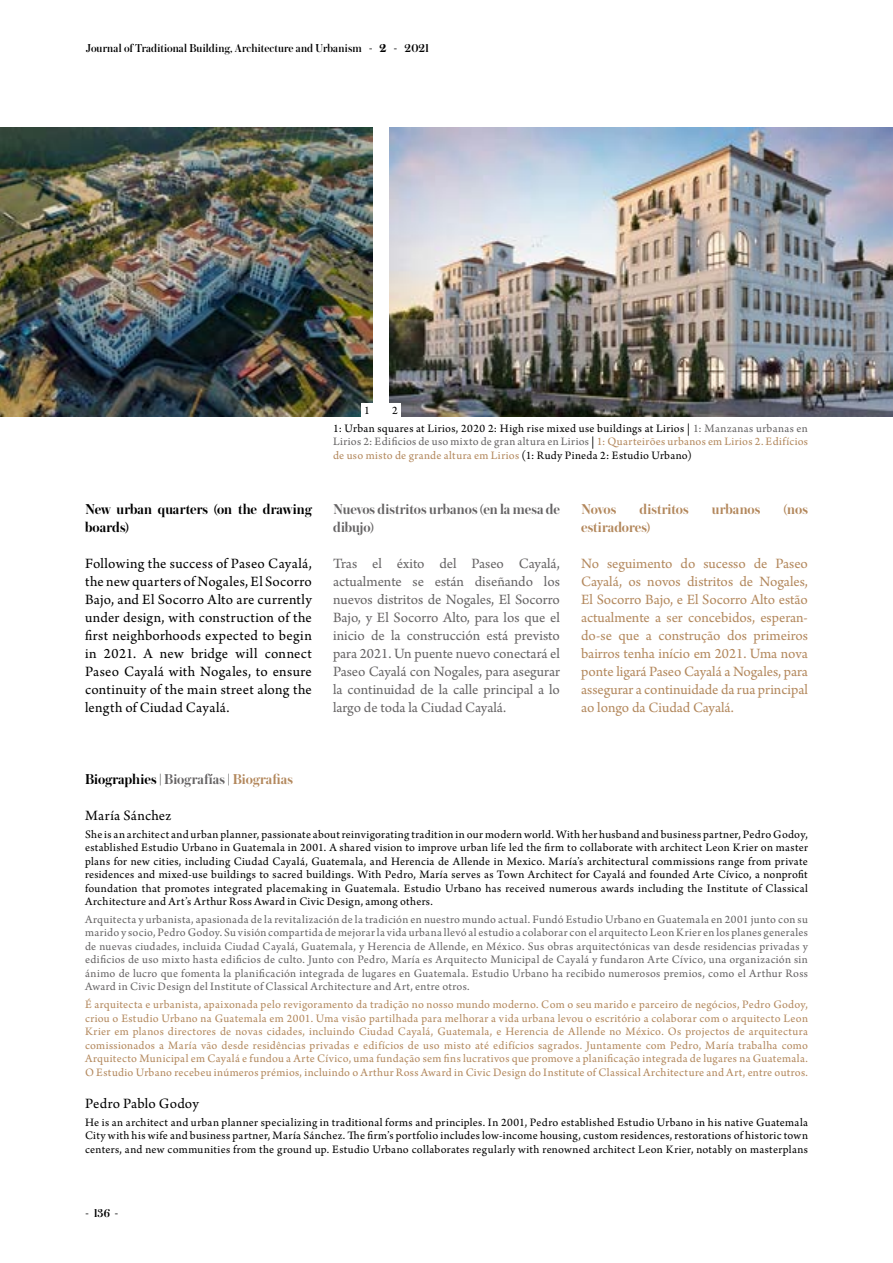
<style>
.page{position:relative;width:893px;height:1263px;background:#fff}
.page>*{position:absolute;margin:0;border:0;box-sizing:border-box;transform-origin:0 0}
.t1{font:15px/18px "Arno Pro";letter-spacing:.015em;color:#000;text-align:justify}
.t2{font:15px/18px "Arno Pro";color:#b3885d;text-align:justify}
.t3{font:15px/18px "Arno Pro";color:#666465;text-align:justify}
.t4{font:600 15px/18px "Austin";letter-spacing:.005em;color:#000}
.t5{font:600 15px/18px "Austin";color:#666465}
.t6{font:600 15px "Austin";letter-spacing:.005em;color:#b3885d}
.t7{font:12px/13.5px "Arno Pro";letter-spacing:.03em;color:#000;text-align:justify}
.t8{font:12px/13.5px "Arno Pro";letter-spacing:.03em;color:#b3885d;text-align:justify}
.t9{font:12px/13.5px "Arno Pro";letter-spacing:.03em;color:#666465;text-align:justify}
.t10{font:500 12px "Austin";letter-spacing:.01em;color:#000}
.s1{font-weight:700}
.s2{color:#666465}
.s3{color:#b3885d}
</style>
<div class="page">
<img style="left:0;top:128px;width:373px;height:289px">
<img style="left:389px;top:128px;width:504px;height:289px">
<div style="left:361px;top:403px;width:12px;height:14px;background:#fff"></div>
<div style="left:389px;top:403px;width:12px;height:14px;background:#fff"></div>
<p class="t10" style="left:86px;top:40px;width:345px">Journal of Traditional Building, Architecture and Urbanism - <span class="s1">2</span> - 2021</p>
<p class="t7" style="left:364px;top:404px;width:7px">1</p>
<p class="t7" style="left:392px;top:404px;width:7px">2</p>
<p class="t4" style="left:85px;top:499px;width:228px">New urban quarters (on the drawing boards)</p>
<p class="t1" style="left:85px;top:555px;width:228px">Following the success of Paseo Cayalá, the new quarters of Nogales, El Socorro Bajo, and El Socorro Alto are currently under design, with construction of the first neighborhoods expected to begin in 2021. A new bridge will connect Paseo Cayalá with Nogales, to ensure continuity of the main street along the length of Ciudad Cayalá.</p>
<p class="t7" style="left:333px;top:422px;width:476px">1: Urban squares at Lirios, 2020 2: High rise mixed use buildings at Lirios | <span class="s2">1: Manzanas urbanas en Lirios 2: Edificios de uso mixto de gran altura en Lirios</span> | <span class="s3">1: Quarteirões urbanos em Lirios 2. Edifícios de uso misto de grande altura em Lirios</span> (1: Rudy Pineda 2: Estudio Urbano)</p>
<p class="t5" style="left:333px;top:499px;width:228px">Nuevos distritos urbanos (en la mesa de dibujo)</p>
<p class="t3" style="left:333px;top:555px;width:228px">Tras el éxito del Paseo Cayalá, actualmente se están diseñando los nuevos distritos de Nogales, El Socorro Bajo, y El Socorro Alto, para los que el inicio de la construcción está previsto para 2021. Un puente nuevo conectará el Paseo Cayalá con Nogales, para asegurar la continuidad de la calle principal a lo largo de toda la Ciudad Cayalá.</p>
<p class="t6" style="left:581px;top:498px;width:37px">Novos</p>
<p class="t6" style="left:639px;top:498px;width:51px">distritos</p>
<p class="t6" style="left:712px;top:498px;width:50px">urbanos</p>
<p class="t6" style="left:783px;top:498px;width:26px">(nos</p>
<p class="t6" style="left:581px;top:516px;width:71px">estiradores)</p>
<p class="t2" style="left:581px;top:555px;width:228px">No seguimento do sucesso de Paseo Cayalá, os novos distritos de Nogales, El Socorro Bajo, e El Socorro Alto estão actualmente a ser concebidos, esperan&shy;do-se que a construção dos primeiros bairros tenha início em 2021. Uma nova ponte ligará Paseo Cayalá a Nogales, para assegurar a continuidade da rua principal ao longo da Ciudad Cayalá.</p>
<p class="t4" style="left:85px;top:769px;width:209px">Biographies | <span class="s2">Biografías</span> | <span class="s3">Biografias</span></p>
<p class="t1" style="left:85px;top:807px;width:88px">María Sánchez</p>
<p class="t7" style="left:85px;top:828px;width:724px">She is an architect and urban planner, passionate about reinvigorating tradition in our modern world. With her husband and business partner, Pedro Godoy, established Estudio Urbano in Guatemala in 2001. A shared vision to improve urban life led the firm to collaborate with architect Leon Krier on master plans for new cities, including Ciudad Cayalá, Guatemala, and Herencia de Allende in Mexico. María’s architectural commissions range from private residences and mixed-use buildings to sacred buildings. With Pedro, María serves as Town Architect for Cayalá and founded Arte Cívico, a nonprofit foundation that promotes integrated placemaking in Guatemala. Estudio Urbano has received numerous awards including the Institute of Classical Architecture and Art’s Arthur Ross Award in Civic Design, among others.</p>
<p class="t9" style="left:85px;top:913px;width:724px">Arquitecta y urbanista, apasionada de la revitalización de la tradición en nuestro mundo actual. Fundó Estudio Urbano en Guatemala en 2001 junto con su marido y socio, Pedro Godoy. Su visión compartida de mejorar la vida urbana llevó al estudio a colaborar con el arquitecto Leon Krier en los planes generales de nuevas ciudades, incluida Ciudad Cayalá, Guatemala, y Herencia de Allende, en México. Sus obras arquitectónicas van desde residencias privadas y edificios de uso mixto hasta edificios de culto. Junto con Pedro, María es Arquitecto Municipal de Cayalá y fundaron Arte Cívico, una organización sin ánimo de lucro que fomenta la planificación integrada de lugares en Guatemala. Estudio Urbano ha recibido numerosos premios, como el Arthur Ross Award in Civic Design del Institute of Classical Architecture and Art, entre otros.</p>
<p class="t8" style="left:85px;top:998px;width:724px">É arquitecta e urbanista, apaixonada pelo revigoramento da tradição no nosso mundo moderno. Com o seu marido e parceiro de negócios, Pedro Godoy, criou o Estudio Urbano na Guatemala em 2001. Uma visão partilhada para melhorar a vida urbana levou o escritório a colaborar com o arquitecto Leon Krier em planos directores de novas cidades, incluindo Ciudad Cayalá, Guatemala, e Herencia de Allende no México. Os projectos de arquitectura comissionados a María vão desde residências privadas e edifícios de uso misto até edifícios sagrados. Juntamente com Pedro, María trabalha como Arquitecto Municipal em Cayalá e fundou a Arte Cívico, uma fundação sem fins lucrativos que promove a planificação integrada de lugares na Guatemala.<br>O Estudio Urbano recebeu inúmeros prémios, incluindo o Arthur Ross Award in Civic Design do Institute of Classical Architecture and Art, entre outros.</p>
<p class="t1" style="left:85px;top:1095px;width:115px">Pedro Pablo Godoy</p>
<p class="t7" style="left:85px;top:1116px;width:724px">He is an architect and urban planner specializing in traditional forms and principles. In 2001, Pedro established Estudio Urbano in his native Guatemala City with his wife and business partner, María Sánchez. The firm’s portfolio includes low-income housing, custom residences, restorations of historic town centers, and new communities from the ground up. Estudio Urbano collaborates regularly with renowned architect Leon Krier, notably on masterplans</p>
<p class="t10" style="left:85px;top:1205px;width:35px">- 136 -</p>
</div>
